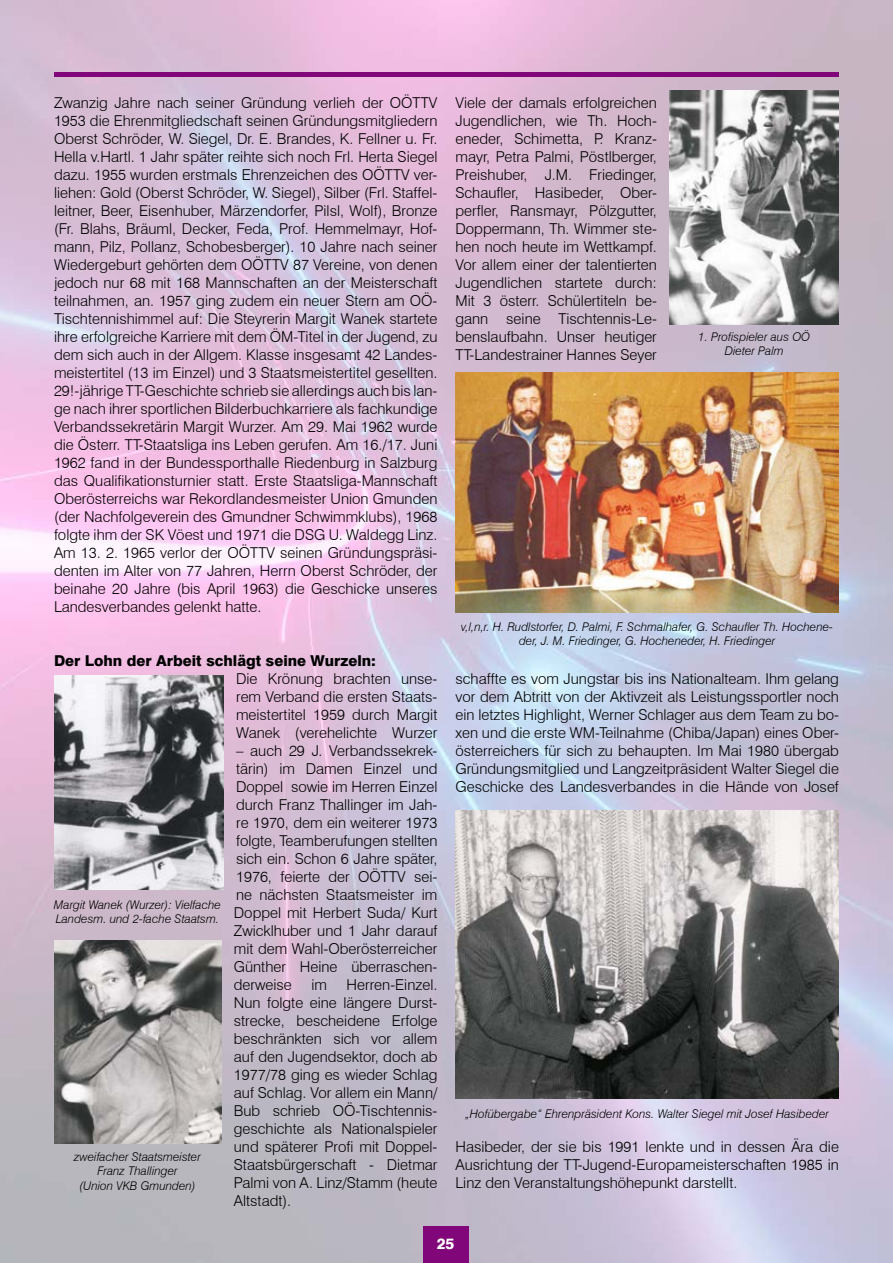
<style>
.page{position:relative;width:893px;height:1263px;background:#fff}
.page>*{position:absolute;margin:0;border:0;box-sizing:border-box;transform-origin:0 0}
.t1{font:300 15px/18px "Swiss 721 BT";color:#000;text-align:justify}
.t2{font:800 15px "Swiss 721 BT";color:#000}
.t3{font:800 15px "Swiss 721 BT";color:#fff}
.t4{font:italic 300 12px/14.4px "Swiss 721 BT";color:#000;text-align:center}
</style>
<div class="page">
<img style="left:0;top:0;width:893px;height:1263px">
<img style="left:54px;top:940px;width:167px;height:203px">
<img style="left:54px;top:675px;width:169px;height:215px">
<img style="left:670px;top:90px;width:169px;height:234px">
<hr style="left:54px;top:72px;width:785px;height:4px;background:#81067a">
<img style="left:455px;top:372px;width:384px;height:240px">
<img style="left:455px;top:810px;width:384px;height:288px">
<div style="left:424px;top:1226px;width:45px;height:37px;background:#81067a"></div>
<p class="t1" style="left:54px;top:94px;width:385px">Zwanzig Jahre nach seiner Gründung verlieh der OÖTTV 1953 die Ehrenmitgliedschaft seinen Gründungsmitgliedern Oberst Schröder, W. Siegel, Dr. E. Brandes, K. Fellner u. Fr.<br>Hella v.Hartl. 1 Jahr später reihte sich noch Frl. Herta Siegel dazu. 1955 wurden erstmals Ehrenzeichen des OÖTTV ver&shy;liehen: Gold (Oberst Schröder, W. Siegel), Silber (Frl. Staffel&shy;leitner, Beer, Eisenhuber, Märzendorfer, Pilsl, Wolf), Bronze (Fr. Blahs, Bräuml, Decker, Feda, Prof. Hemmelmayr, Hof&shy;mann, Pilz, Pollanz, Schobesberger). 10 Jahre nach seiner Wiedergeburt gehörten dem OÖTTV 87 Vereine, von denen jedoch nur 68 mit 168 Mannschaften an der Meisterschaft teilnahmen, an. 1957 ging zudem ein neuer Stern am OÖ-Tischtennishimmel auf: Die Steyrerin Margit Wanek startete ihre erfolgreiche Karriere mit dem ÖM-Titel in der Jugend, zu dem sich auch in der Allgem. Klasse insgesamt 42 Landes&shy;meistertitel (13 im Einzel) und 3 Staatsmeistertitel gesellten.<br>29!-jährige TT-Geschichte schrieb sie allerdings auch bis lan&shy;ge nach ihrer sportlichen Bilderbuchkarriere als fachkundige Verbandssekretärin Margit Wurzer. Am 29. Mai 1962 wurde die Österr. TT-Staatsliga ins Leben gerufen. Am 16./17. Juni 1962 fand in der Bundessporthalle Riedenburg in Salzburg das Qualifikationsturnier statt. Erste Staatsliga-Mannschaft Oberösterreichs war Rekordlandesmeister Union Gmunden (der Nachfolgeverein des Gmundner Schwimmklubs), 1968 folgte ihm der SK Vöest und 1971 die DSG U. Waldegg Linz.<br>Am 13. 2. 1965 verlor der OÖTTV seinen Gründungspräsi&shy;denten im Alter von 77 Jahren, Herrn Oberst Schröder, der beinahe 20 Jahre (bis April 1963) die Geschicke unseres Landesverbandes gelenkt hatte.</p>
<p class="t2" style="left:54px;top:652px;width:323px">Der Lohn der Arbeit schlägt seine Wurzeln:</p>
<p class="t1" style="left:236px;top:670px;width:203px">Die Krönung brachten unse&shy;rem Verband die ersten Staats&shy;meistertitel 1959 durch Margit Wanek (verehelichte Wurzer</p>
<p class="t1" style="left:234px;top:742px;width:205px">– auch 29 J. Verbandssekrek&shy;tärin) im Damen Einzel und Doppel sowie im Herren Einzel durch Franz Thallinger im Jah&shy;re 1970, dem ein weiterer 1973 folgte, Teamberufungen stellten sich ein. Schon 6 Jahre später, 1976, feierte der OÖTTV sei&shy;ne nächsten Staatsmeister im Doppel mit Herbert Suda/ Kurt Zwicklhuber und 1 Jahr darauf mit dem Wahl-Oberösterreicher Günther Heine überraschen&shy;derweise</p>
<p class="t4" style="left:54px;top:897px;width:169px;text-align:left">Margit Wanek (Wurzer): Vielfache<br>Landesm. und 2-fache Staatsm.</p>
<p class="t1" style="left:234px;top:976px;width:205px;text-indent:113px">Herren-Einzel.<br>Nun folgte eine längere Durst&shy;strecke, bescheidene Erfolge beschränkten sich vor allem auf den Jugendsektor, doch ab 1977/78 ging es wieder Schlag auf Schlag. Vor allem ein Mann/ Bub schrieb OÖ-Tischtennis&shy;geschichte als Nationalspieler und späterer Profi mit Doppel-Staatsbürgerschaft - Dietmar Palmi von A. Linz/Stamm (heute Altstadt).</p>
<p class="t1" style="left:311px;top:976px;width:17px">im</p>
<p class="t4" style="left:74px;top:1149px;width:128px">zweifacher Staatsmeister<br>Franz Thallinger<br>(Union VKB Gmunden)</p>
<p class="t1" style="left:455px;top:94px;width:203px">Viele der damals erfolgreichen Jugendlichen, wie Th. Hoch&shy;eneder, Schimetta, P. Kranz&shy;mayr, Petra Palmi, Pöstlberger, Preishuber, J.M. Friedinger, Schaufler, Hasibeder, Ober&shy;perfler, Ransmayr, Pölzgutter, Doppermann, Th. Wimmer ste&shy;hen noch heute im Wettkampf.<br>Vor allem einer der talentierten Jugendlichen startete durch:<br>Mit 3 österr. Schülertiteln be&shy;gann seine Tischtennis-Le&shy;benslaufbahn. Unser heutiger TT-Landestrainer Hannes Seyer</p>
<p class="t4" style="left:698px;top:329px;width:113px">1. Profispieler aus OÖ<br>Dieter Palm</p>
<p class="t4" style="left:461px;top:619px;width:373px">v,l,n,r. H. Rudlstorfer, D. Palmi, F. Schmalhafer, G. Schaufler Th. Hochene&shy;der, J. M. Friedinger, G. Hocheneder, H. Friedinger</p>
<p class="t1" style="left:455px;top:670px;width:385px">schaffte es vom Jungstar bis ins Nationalteam. Ihm gelang vor dem Abtritt von der Aktivzeit als Leistungssportler noch ein letztes Highlight, Werner Schlager aus dem Team zu bo&shy;xen und die erste WM-Teilnahme (Chiba/Japan) eines Ober&shy;österreichers für sich zu behaupten. Im Mai 1980 übergab Gründungsmitglied und Langzeitpräsident Walter Siegel die Geschicke des Landesverbandes in die Hände von Josef</p>
<p class="t4" style="left:465px;top:1106px;width:365px">„Hofübergabe“ Ehrenpräsident Kons. Walter Siegel mit Josef Hasibeder</p>
<p class="t1" style="left:455px;top:1138px;width:385px">Hasibeder, der sie bis 1991 lenkte und in dessen Ära die Ausrichtung der TT-Jugend-Europameisterschaften 1985 in Linz den Veranstaltungshöhepunkt darstellt.</p>
<p class="t3" style="left:437px;top:1235px;width:19px">25</p>
</div>
